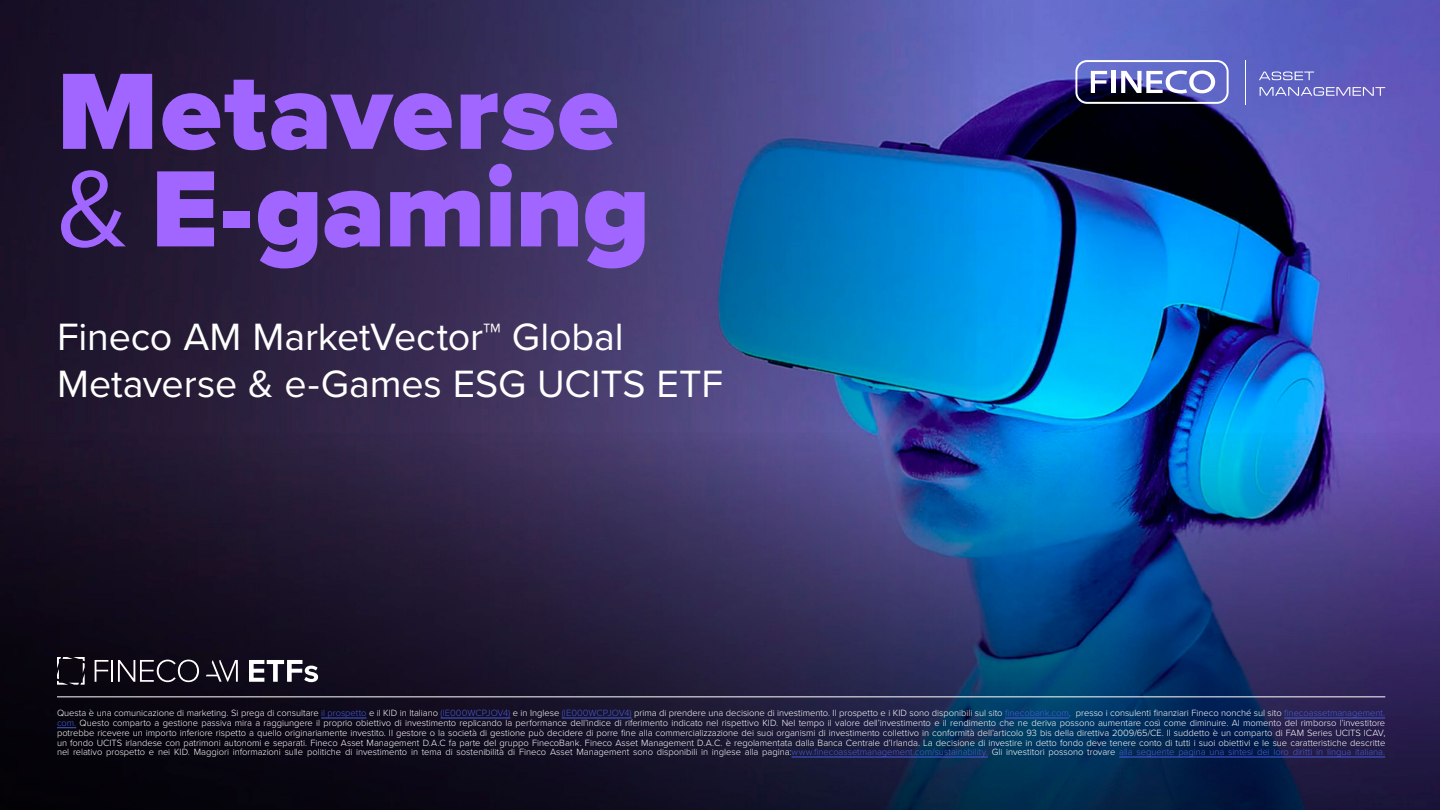
<style>
.page{position:relative;width:1440px;height:810px;background:#fff}
.page>*{position:absolute;margin:0;border:0;box-sizing:border-box;transform-origin:0 0}
.t1{font:900 112.5px/97.5px "Proxima Nova";color:#a066ff}
.t2{font:39.45px/47.4px "Proxima Nova";letter-spacing:-.005em;color:#fff}
.t3{font:300 9.38px/9.8px "Proxima Nova";letter-spacing:-.005em;color:#fff;text-align:justify}
.s1{font-weight:400}
.s2{color:#485cdb}
.s3{color:#00a2f5}
</style>
<div class="page">
<img style="left:0;top:0;width:1440px;height:810px">
<hr style="left:321px;top:718px;width:46px;height:1px;background:#485cdb">
<hr style="left:441px;top:718px;width:69px;height:1px;background:#485cdb">
<hr style="left:562px;top:718px;width:70px;height:1px;background:#485cdb">
<hr style="left:1005px;top:718px;width:64px;height:1px;background:#485cdb">
<hr style="left:1284px;top:718px;width:101px;height:1px;background:#485cdb">
<svg style="left:57px;top:728px;width:19px;height:1px"></svg>
<hr style="left:792px;top:757px;width:196px;height:1px;background:#485cdb">
<hr style="left:1119px;top:757px;width:266px;height:1px;background:#485cdb">
<hr style="left:57px;top:697px;width:1328px;height:1px;background:#fff">
<hr style="left:1245px;top:60px;width:1px;height:44px;background:#fff">
<svg style="left:1259px;top:72px;width:55px;height:8px"></svg>
<svg style="left:1260px;top:87px;width:125px;height:9px"></svg>
<svg style="left:1075px;top:60px;width:154px;height:44px"></svg>
<svg style="left:57px;top:657px;width:28px;height:28px"></svg>
<svg style="left:206px;top:660px;width:32px;height:22px"></svg>
<svg style="left:95px;top:660px;width:13px;height:22px"></svg>
<hr style="left:111px;top:660px;width:2px;height:22px;background:#fff">
<svg style="left:118px;top:660px;width:81px;height:22px;background:#46424c"></svg>
<svg style="left:249px;top:660px;width:69px;height:22px"></svg>
<h1 class="t1" style="left:57px;top:62px;width:595px">Metaverse <span class="s1">&amp;</span> E-gaming</h1>
<h2 class="t2" style="left:57px;top:312px;width:668px">Fineco AM MarketVector™ Global<br>Metaverse &amp; e-Games ESG UCITS ETF</h2>
<p class="t3" style="left:57px;top:708px;width:1330px">Questa è una comunicazione di marketing. Si prega di consultare <span class="s2">il prospetto</span> e il KID in Italiano <span class="s2">(IE000WCPJOV4)</span> e in Inglese <span class="s2">(IE000WCPJOV4)</span> prima di prendere una decisione di investimento. Il prospetto e i KID sono disponibili sul sito <span class="s2">finecobank.com</span><span class="s3">,</span> presso i consulenti finanziari Fineco nonché sul sito <span class="s2">finecoassetmanagement. com.</span> Questo comparto a gestione passiva mira a raggiungere il proprio obiettivo di investimento replicando la performance dell’indice di riferimento indicato nel rispettivo KID. Nel tempo il valore dell’investimento e il rendimento che ne deriva possono aumentare così come diminuire. Al momento del rimborso l’investitore potrebbe ricevere un importo inferiore rispetto a quello originariamente investito. Il gestore o la società di gestione può decidere di porre fine alla commercializzazione dei suoi organismi di investimento collettivo in conformità dell’articolo 93 bis della direttiva 2009/65/CE. Il suddetto è un comparto di FAM Series UCITS ICAV, un fondo UCITS irlandese con patrimoni autonomi e separati. Fineco Asset Management D.A.C fa parte del gruppo FinecoBank. Fineco Asset Management D.A.C. è regolamentata dalla Banca Centrale d’Irlanda. La decisione di investire in detto fondo deve tenere conto di tutti i suoi obiettivi e le sue caratteristiche descritte nel relativo prospetto e nei KID. Maggiori informazioni sulle politiche di investimento in tema di sostenibilità di Fineco Asset Management sono disponibili in inglese alla pagina:<span class="s2">www.finecoassetmanagement.com/sustainability.</span> Gli investitori possono trovare <span class="s2">alla seguente pagina una sintesi dei loro diritti in lingua italiana.</span></p>
</div>
